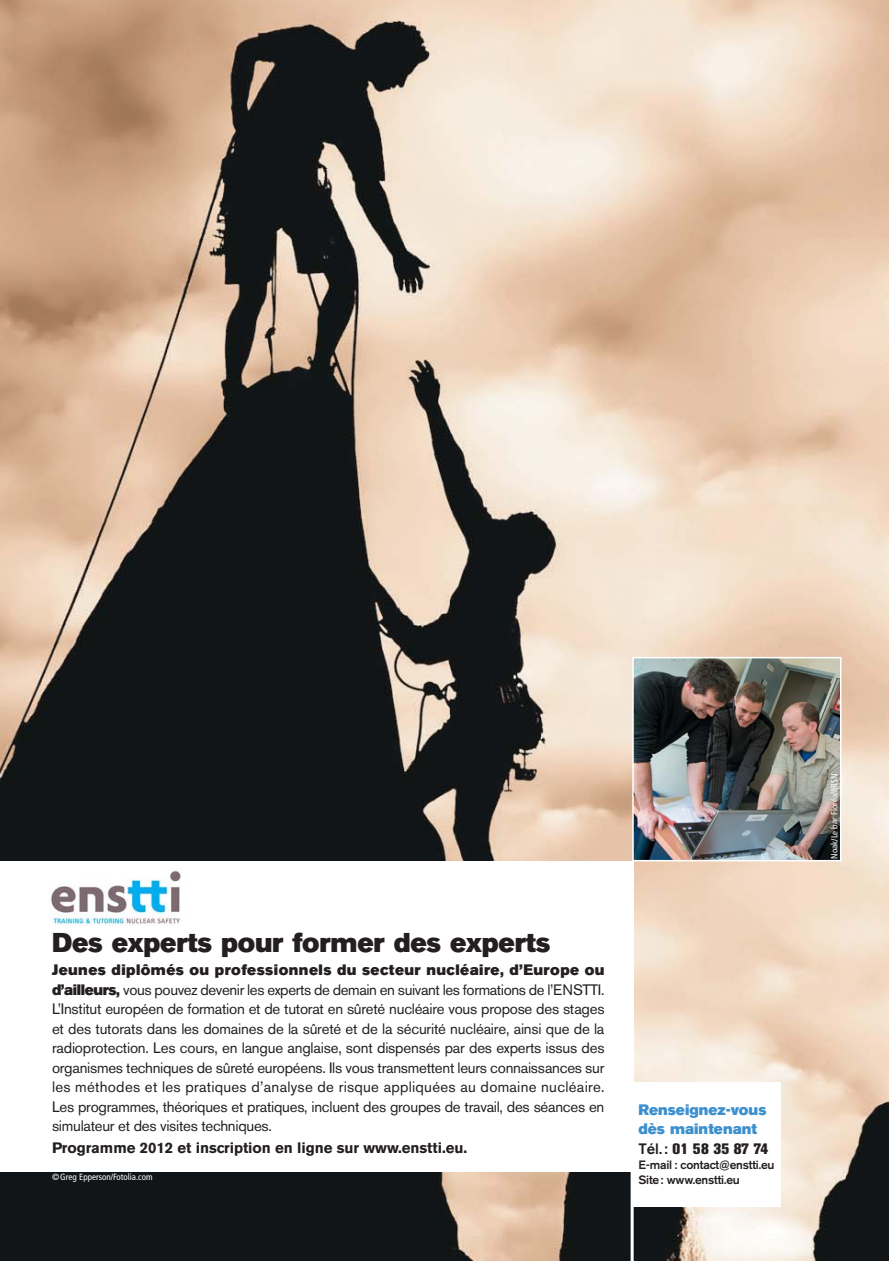
<style>
.page{position:relative;width:889px;height:1261px;background:#fff}
.page>*{position:absolute;margin:0;border:0;box-sizing:border-box;transform-origin:0 0}
.t1{font:27px "Akzidenz Grotesk BE Super";letter-spacing:-.005em;color:#231f20}
.t2{font:15px/19.5px "Akzidenz Grotesk BE";letter-spacing:-.02em;color:#231f20;text-align:justify}
.t3{font:15px "Akzidenz Grotesk BE Super";letter-spacing:.03em;color:#231f20}
.t4{font:700 15px "Akzidenz Grotesk BE";letter-spacing:-.005em;color:#231f20}
.t5{font:15px/19.5px "Akzidenz Grotesk BE Super";color:#3c90ce}
.t6{font:800 15px "Akzidenz Grotesk BE";letter-spacing:.02em;color:#231f20}
.t7{font:500 12px/15px "Akzidenz Grotesk BE";letter-spacing:-.015em;color:#231f20}
.t8{font:condensed 9px "Frutiger";color:#fff}
.s1{font-family:"Akzidenz Grotesk BE Super"}
.s2{font-weight:500}
</style>
<div class="page">
<img style="left:0;top:0;width:889px;height:1260px">
<div style="left:0;top:860px;width:633px;height:311px;background:#fff"></div>
<img style="left:635px;top:660px;width:203px;height:198px">
<div style="left:632px;top:657px;width:209px;height:204px;border:2px solid #fff"></div>
<hr style="left:630px;top:862px;width:3px;height:398px;background:#fff">
<div style="left:633px;top:1082px;width:147px;height:125px;background:#fff"></div>
<img style="left:51px;top:869px;width:130px;height:57px">
<h1 class="t1" style="left:52px;top:933px;width:500px">Des experts pour former des experts</h1>
<p class="t3" style="left:52px;top:964px;width:554px">Jeunes diplômés ou professionnels du secteur nucléaire, d’Europe ou</p>
<p class="t2" style="left:52px;top:981px;width:554px"><span class="s1">d’ailleurs,</span> vous pouvez devenir les experts de demain en suivant les formations de l’ENSTTI.<br>L’Institut européen de formation et de tutorat en sûreté nucléaire vous propose des stages et des tutorats dans les domaines de la sûreté et de la sécurité nucléaire, ainsi que de la radioprotection. Les cours, en langue anglaise, sont dispensés par des experts issus des organismes techniques de sûreté européens. Ils vous transmettent leurs connaissances sur les méthodes et les pratiques d’analyse de risque appliquées au domaine nucléaire.<br>Les programmes, théoriques et pratiques, incluent des groupes de travail, des séances en simulateur et des visites techniques.</p>
<p class="t4" style="left:52px;top:1142px;width:416px">Programme 2012 et inscription en ligne sur www.enstti.eu.</p>
<p class="t8" style="left:52px;top:1172px;width:102px">©Greg Epperson/Fotolia.com</p>
<p class="t5" style="left:638px;top:1100px;width:129px">Renseignez-vous dès maintenant</p>
<p class="t6" style="left:638px;top:1142px;width:131px"><span class="s2">Tél. :</span> 01 58 35 87 74</p>
<p class="t7" style="left:638px;top:1157px;width:138px">E-mail : contact@enstti.eu<br>Site: www.enstti.eu</p>
<p class="t8" style="left:830px;top:858px;width:87px;rotate:-90deg">Noak/Le bar Floréal/IRSN</p>
</div>
